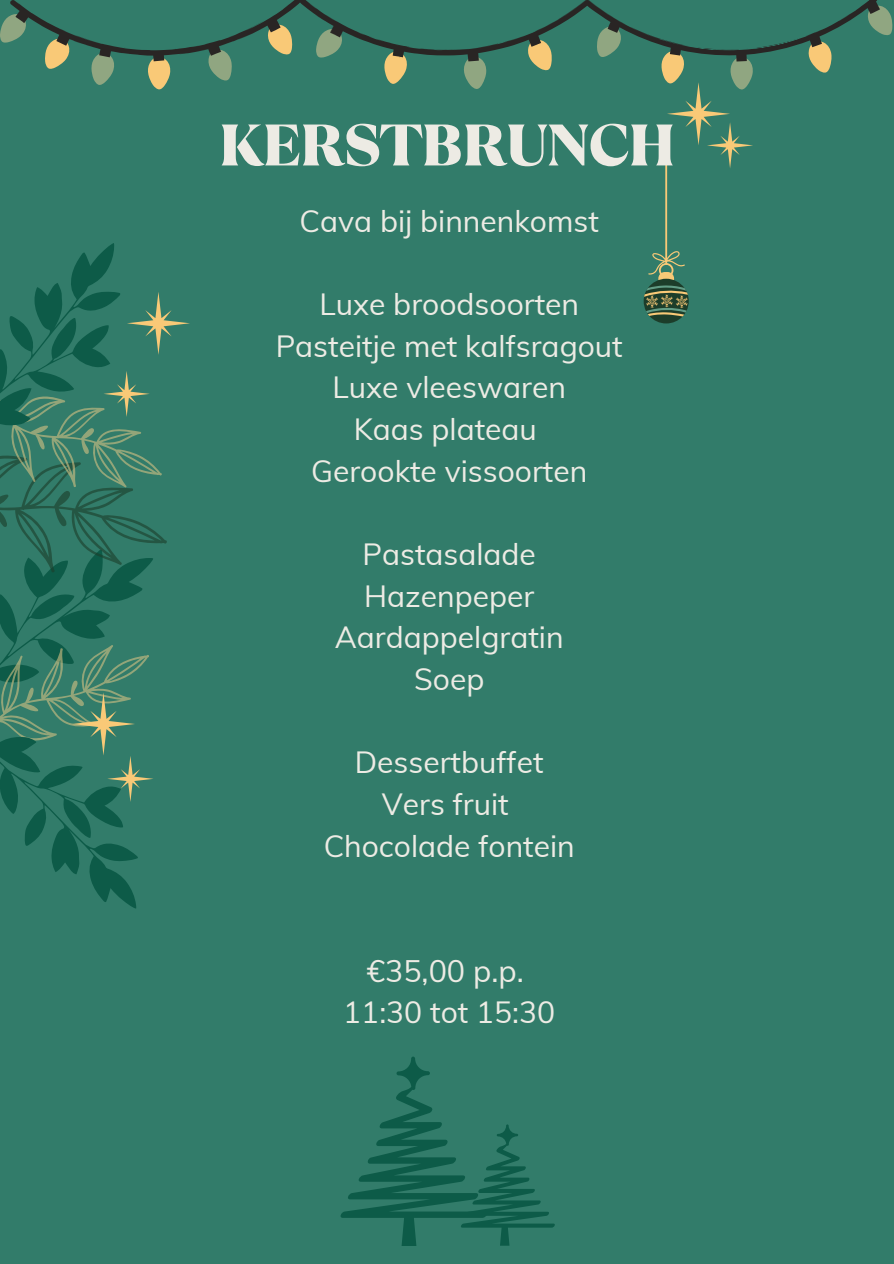
<style>
.page{position:relative;width:894px;height:1264px;background:#fff}
.page>*{position:absolute;margin:0;border:0;box-sizing:border-box;transform-origin:0 0}
.t1{font:900 58.35px "TT Ramillas";letter-spacing:-.015em;color:#edebe4}
.t2{font:30.45px "Muli";color:#edebe4}
.t3{font:30px/41.7px "Muli";color:#edebe4;text-align:center}
</style>
<div class="page">
<div style="left:0;top:0;width:893px;height:1263px;background:#327c6a"></div>
<svg style="left:0;top:5px;width:892px;height:85px"></svg>
<svg style="left:10px;top:0;width:869px;height:64px"></svg>
<svg style="left:340px;top:1056px;width:215px;height:189px"></svg>
<svg style="left:0;top:243px;width:190px;height:666px"></svg>
<svg style="left:643px;top:82px;width:110px;height:241px"></svg>
<h1 class="t1" style="left:218px;top:105px;width:458px">KERSTBRUNCH</h1>
<p class="t3" style="left:299px;top:199px;width:300px">Cava bij binnenkomst</p>
<p class="t3" style="left:275px;top:283px;width:348px">Luxe broodsoorten<br>Pasteitje met kalfsragout<br>Luxe vleeswaren<br>Kaas plateau<br>Gerookte vissoorten</p>
<p class="t3" style="left:335px;top:533px;width:230px">Pastasalade<br>Hazenpeper<br>Aardappelgratin<br>Soep</p>
<p class="t3" style="left:323px;top:741px;width:252px">Dessertbuffet<br>Vers fruit<br>Chocolade fontein</p>
<p class="t2" style="left:366px;top:951px;width:158px">€35,00 p.p.</p>
<p class="t3" style="left:343px;top:991px;width:213px">11:30 tot 15:30</p>
</div>
